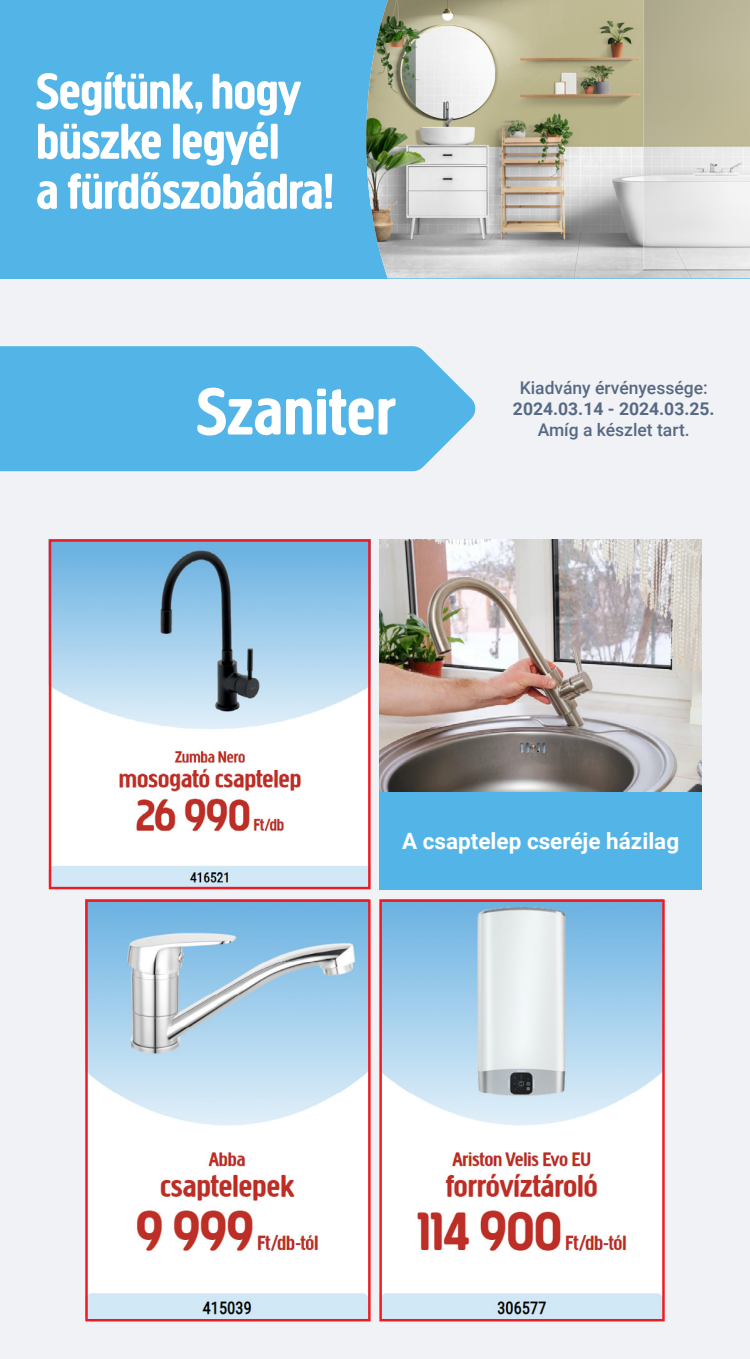
<style>
.page{position:relative;width:750px;height:1359px;background:#f0f2f5}
.page>*{position:absolute;margin:0;border:0;box-sizing:border-box;transform-origin:0 0}
.t1{font:68.75px "Creighton HU";letter-spacing:.015em;color:#fff}
.t2{font:52.5px/50px "Creighton HU";color:#fff}
.t3{font:700 22.5px "Roboto";color:#fff}
.t4{font:500 17.5px "Roboto";color:#576983}
.t5{font:700 17.5px "Roboto";color:#576983}
</style>
<div class="page">
<img style="left:382px;top:902px;width:280px;height:416px">
<div style="left:379px;top:899px;width:286px;height:422px;border:2px solid #ed1c24"></div>
<img style="left:88px;top:902px;width:280px;height:416px">
<div style="left:85px;top:899px;width:286px;height:422px;border:2px solid #ed1c24"></div>
<img style="left:52px;top:542px;width:316px;height:344px">
<div style="left:49px;top:539px;width:322px;height:350px;border:2px solid #ed1c24"></div>
<div style="left:379px;top:791px;width:323px;height:98px;background:#53b5e7"></div>
<img style="left:379px;top:539px;width:323px;height:252px">
<div style="left:0;top:346px;width:476px;height:125px;background:#53b5e7"></div>
<div style="left:0;top:0;width:750px;height:278px;background:#53b5e7"></div>
<img style="left:366px;top:0;width:384px;height:278px">
<p class="t2" style="left:36px;top:66px;width:299px">Segítünk, hogy büszke legyél<br>a fürdőszobádra!</p>
<h1 class="t1" style="left:197px;top:371px;width:200px">Szaniter</h1>
<p class="t4" style="left:520px;top:376px;width:190px">Kiadvány érvényessége:</p>
<p class="t5" style="left:513px;top:397px;width:203px">2024.03.14 - 2024.03.25.</p>
<p class="t4" style="left:538px;top:418px;width:153px">Amíg a készlet tart.</p>
<p class="t3" style="left:402px;top:825px;width:279px">A csaptelep cseréje házilag</p>
</div>
